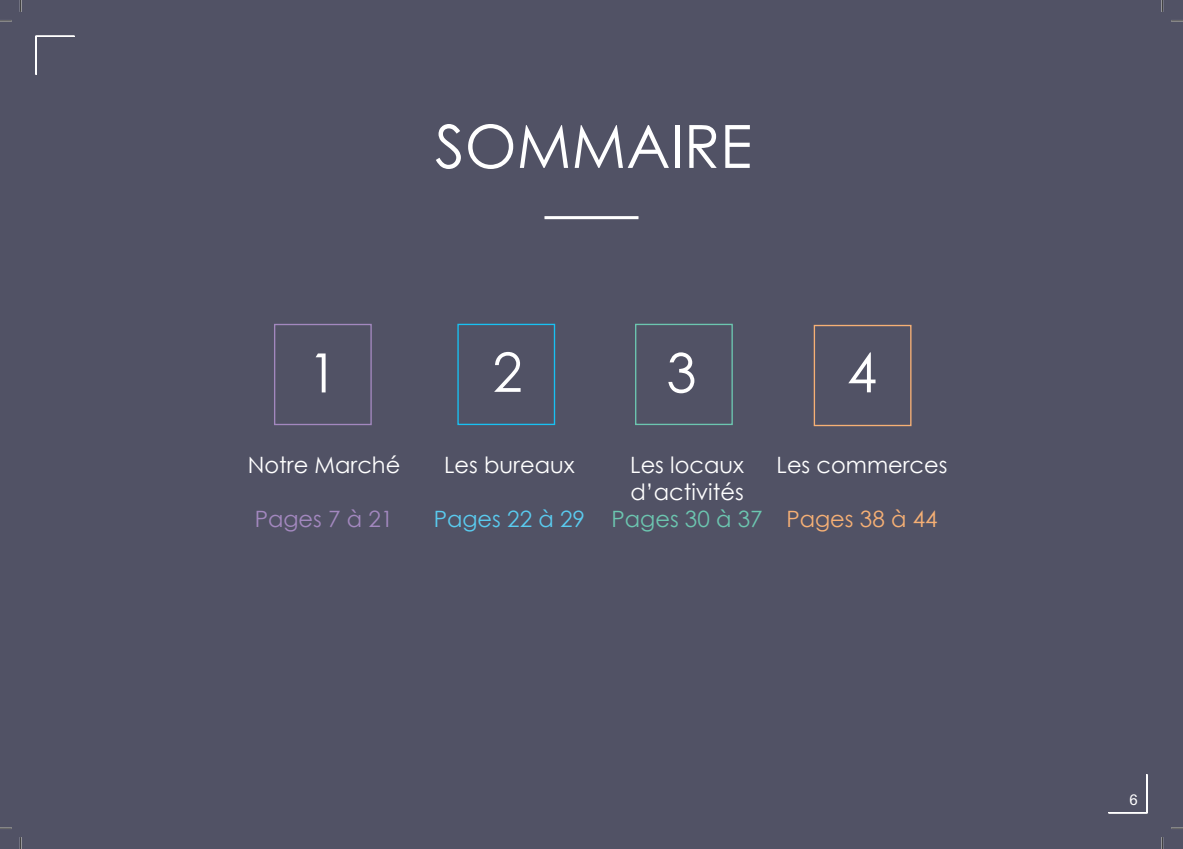
<style>
.page{position:relative;width:1183px;height:849px;background:#fff}
.page>*{position:absolute;margin:0;border:0;box-sizing:border-box;transform-origin:0 0}
.t1{font:59.55px "Century Gothic";color:#fff}
.t2{font:54.15px "Century Gothic";color:#fff}
.t3{font:22.5px/27px "Century Gothic";color:#fff;text-align:center}
.t4{font:22.5px "Century Gothic";color:#5acbef}
.t5{font:22.5px "Century Gothic";color:#f6b075}
.t6{font:22.5px "Century Gothic";color:#a388bf}
.t7{font:14.85px "Arial";color:#fff}
.s1{color:#6cc6b0}
</style>
<div class="page">
<div style="left:0;top:0;width:1182px;height:848px;background:#515265"></div>
<div style="left:1107px;top:773px;width:40px;height:40px;border:1px solid #fff"></div>
<div style="left:35px;top:36px;width:40px;height:39px;border:1px solid #fff"></div>
<hr style="left:544px;top:216px;width:94px;height:3px;background:#fff">
<div style="left:274px;top:324px;width:97px;height:101px;border:1px solid #a388bf"></div>
<div style="left:457px;top:323px;width:98px;height:102px;border:1px solid #18c1f2"></div>
<div style="left:635px;top:323px;width:97px;height:102px;border:1px solid #6cc6b0"></div>
<div style="left:813px;top:325px;width:98px;height:101px;border:1px solid #f6b075"></div>
<svg style="left:0;top:20px;width:12px;height:2px"></svg>
<svg style="left:1171px;top:20px;width:11px;height:2px"></svg>
<svg style="left:0;top:827px;width:12px;height:1px"></svg>
<svg style="left:20px;top:0;width:2px;height:12px"></svg>
<svg style="left:20px;top:837px;width:2px;height:11px"></svg>
<svg style="left:1161px;top:0;width:1px;height:12px"></svg>
<p class="t1" style="left:435px;top:110px;width:318px">SOMMAIRE</p>
<p class="t2" style="left:308px;top:340px;width:32px">1</p>
<p class="t2" style="left:492px;top:339px;width:32px">2</p>
<p class="t2" style="left:666px;top:339px;width:32px">3</p>
<p class="t2" style="left:846px;top:339px;width:32px">4</p>
<p class="t3" style="left:248px;top:450px;width:154px">Notre Marché</p>
<p class="t6" style="left:254px;top:505px;width:140px">Pages 7 à 21</p>
<p class="t3" style="left:444px;top:450px;width:132px">Les bureaux</p>
<p class="t4" style="left:433px;top:505px;width:153px">Pages 22 à 29</p>
<p class="t3" style="left:611px;top:450px;width:153px">Les locaux d’activités<br><span class="s1">Pages 30 à 37</span></p>
<p class="t3" style="left:776px;top:450px;width:172px">Les commerces</p>
<p class="t5" style="left:786px;top:504px;width:153px">Pages 38 à 44</p>
<p class="t7" style="left:1129px;top:790px;width:10px">6</p>
</div>
